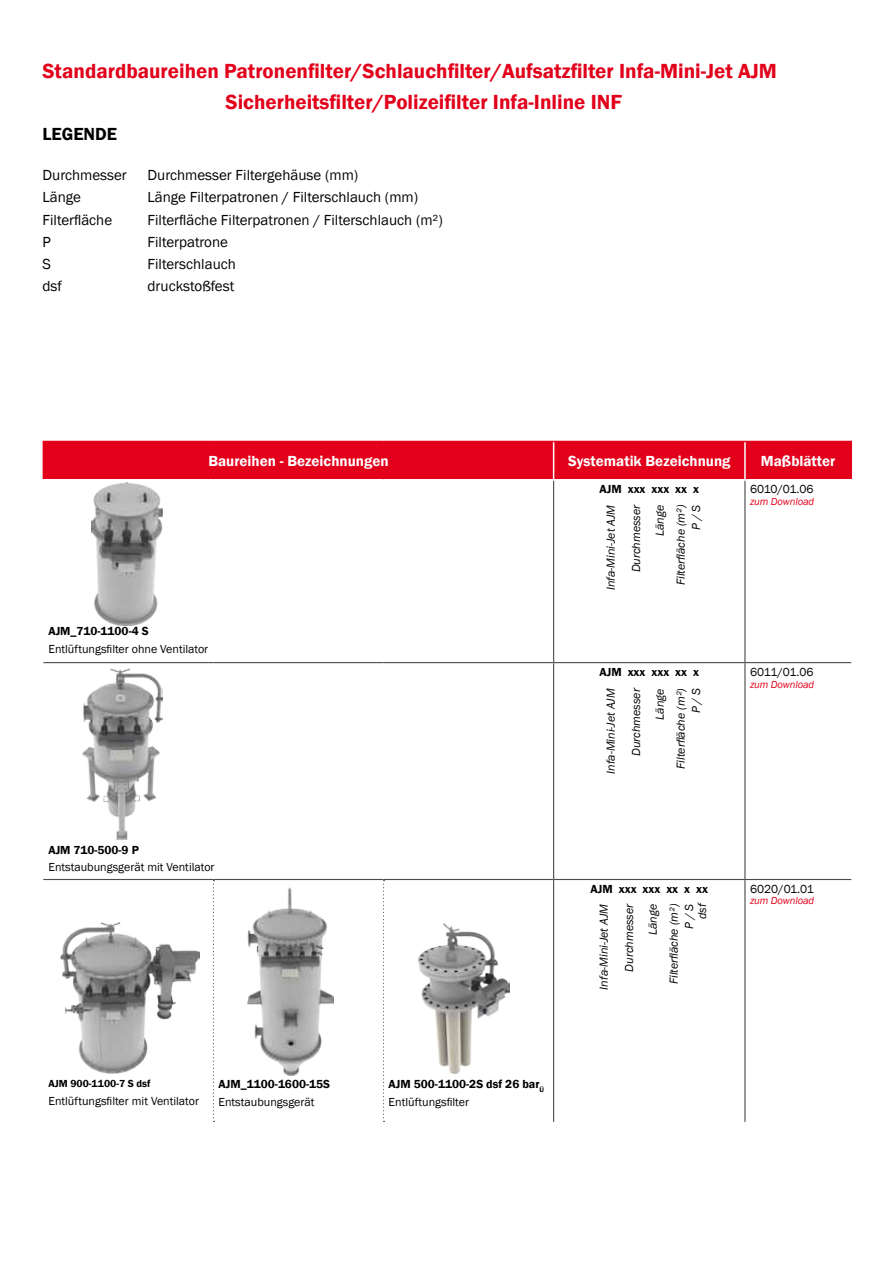
<style>
.page{position:relative;width:893px;height:1263px;background:#fff}
.page>*{position:absolute;margin:0;border:0;box-sizing:border-box;transform-origin:0 0}
.t1{font:600 21px/30.2px "Franklin Gothic";color:#e2001a}
.t2{font:600 18px "Franklin Gothic";color:#000}
.t3{font:15px "Franklin Gothic";color:#000}
.t4{font:600 15px "Franklin Gothic";color:#fff}
.t5{font:italic 12px/21.3px "Franklin Gothic";color:#000;text-align:right}
.t6{font:12px "Franklin Gothic";color:#000}
.t7{font:600 12px/17.7px "Franklin Gothic";color:#000}
.t8{font:italic 10.5px "Franklin Gothic";letter-spacing:-.01em;color:#e2001a}
.t9{font:600 10.5px "Franklin Gothic";color:#000}
.s1{font-weight:400}
</style>
<div class="page">
<div style="left:44px;top:442px;width:806px;height:37px;background:#e2001a"></div>
<hr style="left:553px;top:480px;width:1px;height:182px;background:#4b4b4d">
<hr style="left:744px;top:480px;width:1px;height:182px;background:#4b4b4d">
<hr style="left:43px;top:662px;width:170px;height:1px;background:#4b4b4d">
<hr style="left:213px;top:662px;width:170px;height:1px;background:#4b4b4d">
<hr style="left:383px;top:662px;width:171px;height:1px;background:#4b4b4d">
<hr style="left:554px;top:662px;width:191px;height:1px;background:#4b4b4d">
<hr style="left:553px;top:663px;width:1px;height:216px;background:#4b4b4d">
<hr style="left:745px;top:662px;width:106px;height:1px;background:#4b4b4d">
<hr style="left:744px;top:663px;width:1px;height:216px;background:#4b4b4d">
<hr style="left:43px;top:879px;width:170px;height:1px;background:#4b4b4d">
<hr style="left:213px;top:879px;width:170px;height:1px;background:#4b4b4d">
<hr style="left:383px;top:879px;width:171px;height:1px;background:#4b4b4d">
<hr style="left:554px;top:879px;width:191px;height:1px;background:#4b4b4d">
<hr style="left:553px;top:880px;width:1px;height:242px;background:#4b4b4d">
<hr style="left:745px;top:879px;width:106px;height:1px;background:#4b4b4d">
<hr style="left:744px;top:880px;width:1px;height:242px;background:#4b4b4d">
<hr style="left:43px;top:441px;width:170px;height:1px;background:#e2001a">
<hr style="left:43px;top:442px;width:1px;height:37px;background:#e2001a">
<hr style="left:213px;top:441px;width:170px;height:1px;background:#e2001a">
<hr style="left:383px;top:441px;width:171px;height:1px;background:#e2001a">
<hr style="left:554px;top:441px;width:191px;height:1px;background:#e2001a">
<hr style="left:745px;top:441px;width:107px;height:1px;background:#e2001a">
<hr style="left:850px;top:442px;width:2px;height:37px;background:#e2001a">
<hr style="left:553px;top:442px;width:1px;height:37px;background:#fff">
<hr style="left:744px;top:442px;width:2px;height:37px;background:#fff">
<svg style="left:213px;top:880px;width:1px;height:242px"></svg>
<svg style="left:383px;top:880px;width:1px;height:242px"></svg>
<img style="left:91px;top:483px;width:71px;height:142px">
<img style="left:82px;top:668px;width:80px;height:171px">
<img style="left:247px;top:887px;width:87px;height:188px">
<img style="left:60px;top:922px;width:140px;height:151px">
<img style="left:418px;top:924px;width:91px;height:149px">
<h1 class="t1" style="left:226px;top:57px;width:553px;text-indent:-183px">Standardbaureihen Patronenfilter/Schlauchfilter/Aufsatzfilter Infa-Mini-Jet AJM<br>Sicherheitsfilter/Polizeifilter Infa-Inline INF</h1>
<p class="t2" style="left:43px;top:123px;width:76px">LEGENDE</p>
<p class="t3" style="left:43px;top:166px;width:86px">Durchmesser</p>
<p class="t3" style="left:148px;top:166px;width:212px">Durchmesser Filtergehäuse (mm)</p>
<p class="t3" style="left:43px;top:188px;width:40px">Länge</p>
<p class="t3" style="left:148px;top:188px;width:272px">Länge Filterpatronen / Filterschlauch (mm)</p>
<p class="t3" style="left:43px;top:210px;width:71px">Filterfläche</p>
<p class="t3" style="left:148px;top:210px;width:297px">Filterfläche Filterpatronen / Filterschlauch (m²)</p>
<p class="t3" style="left:43px;top:233px;width:10px">P</p>
<p class="t3" style="left:148px;top:233px;width:82px">Filterpatrone</p>
<p class="t3" style="left:43px;top:255px;width:10px">S</p>
<p class="t3" style="left:148px;top:255px;width:90px">Filterschlauch</p>
<p class="t3" style="left:43px;top:277px;width:21px">dsf</p>
<p class="t3" style="left:148px;top:277px;width:88px">druckstoßfest</p>
<p class="t4" style="left:208px;top:452px;width:182px">Baureihen - Bezeichnungen</p>
<p class="t4" style="left:568px;top:452px;width:164px">Systematik Bezeichnung</p>
<p class="t4" style="left:761px;top:452px;width:76px">Maßblätter</p>
<p class="t7" style="left:599px;top:480px;width:101px">AJM xxx xxx xx x</p>
<p class="t6" style="left:750px;top:482px;width:65px">6010/01.06</p>
<p class="t7" style="left:48px;top:623px;width:102px">AJM_710-1100-4 S</p>
<p class="t6" style="left:48px;top:642px;width:161px">Entlüftungsfilter ohne Ventilator</p>
<p class="t7" style="left:48px;top:841px;width:92px">AJM 710-500-9 P</p>
<p class="t6" style="left:48px;top:860px;width:168px">Entstaubungsgerät mit Ventilator</p>
<p class="t9" style="left:48px;top:1077px;width:104px">AJM 900-1100-7 S dsf</p>
<p class="t6" style="left:48px;top:1093px;width:152px">Entlüftungsfilter mit Ventilator</p>
<p class="t7" style="left:219px;top:1075px;width:113px">AJM_1100-1600-15S</p>
<p class="t6" style="left:219px;top:1094px;width:97px">Entstaubungsgerät</p>
<p class="t7" style="left:389px;top:1075px;width:157px">AJM 500-1100-2S dsf 26 bar<sub>Ü<br></sub><span class="s1">Entlüftungsfilter</span></p>
<p class="t5" style="left:626px;top:572px;width:70px;rotate:-90deg">Durchmesser</p>
<p class="t5" style="left:600px;top:590px;width:87px;rotate:-90deg">Infa-Mini-Jet AJM</p>
<p class="t5" style="left:649px;top:585px;width:82px;rotate:-90deg">Länge<br>Filterfläche (m²)</p>
<p class="t5" style="left:686px;top:530px;width:27px;rotate:-90deg">P / S</p>
<p class="t8" style="left:750px;top:495px;width:66px">zum Download</p>
<p class="t7" style="left:599px;top:663px;width:101px">AJM xxx xxx xx x</p>
<p class="t6" style="left:750px;top:665px;width:65px">6011/01.06</p>
<p class="t5" style="left:626px;top:756px;width:70px;rotate:-90deg">Durchmesser</p>
<p class="t5" style="left:600px;top:774px;width:87px;rotate:-90deg">Infa-Mini-Jet AJM</p>
<p class="t5" style="left:649px;top:769px;width:82px;rotate:-90deg">Länge<br>Filterfläche (m²)</p>
<p class="t5" style="left:686px;top:713px;width:27px;rotate:-90deg">P / S</p>
<p class="t8" style="left:750px;top:678px;width:66px">zum Download</p>
<p class="t7" style="left:591px;top:880px;width:119px">AJM xxx xxx xx x xx</p>
<p class="t6" style="left:750px;top:881px;width:65px">6020/01.01</p>
<p class="t8" style="left:750px;top:894px;width:66px">zum Download</p>
<p class="t5" style="left:593px;top:989px;width:87px;rotate:-90deg">Infa-Mini-Jet AJM</p>
<p class="t5" style="left:642px;top:984px;width:82px;rotate:-90deg">Länge<br>Filterfläche (m²)</p>
<p class="t5" style="left:683px;top:929px;width:28px;line-height:13.2px;rotate:-90deg">P / S dsf</p>
<p class="t5" style="left:619px;top:972px;width:70px;rotate:-90deg">Durchmesser</p>
</div>
